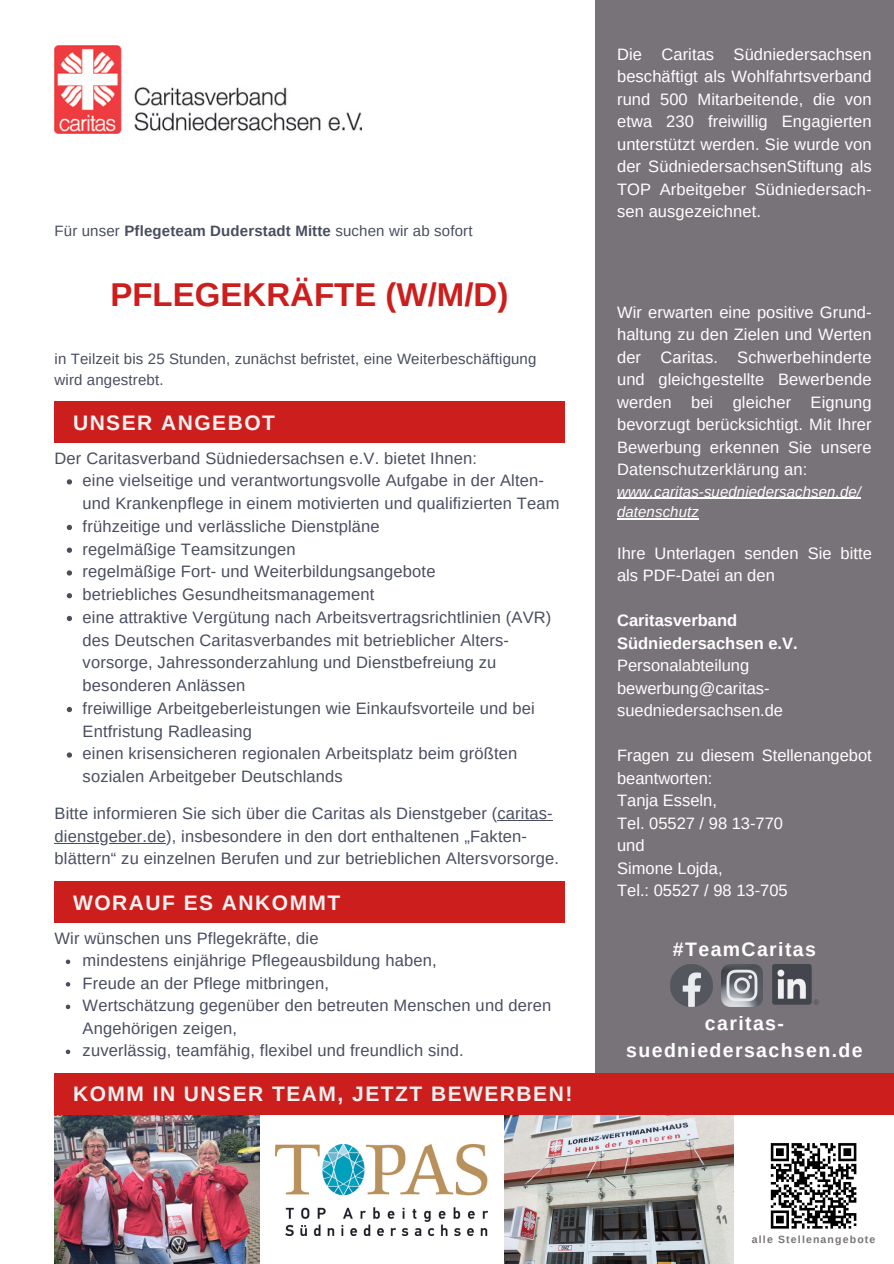
<style>
.page{position:relative;width:894px;height:1264px;background:#fff}
.page>*{position:absolute;margin:0;border:0;box-sizing:border-box;transform-origin:0 0}
.t1{font:700 33px "Arimo";color:#cc1e1c}
.t2{font:700 21px "Arimo";letter-spacing:.07em;color:#f1f1f1}
.t3{font:700 19.5px/27px "Arimo";letter-spacing:.07em;color:#fff;text-align:center}
.t4{font:16.5px/22.8px "Arimo";letter-spacing:.01em;color:#494e5f}
.t5{font:16.5px/22.5px "Arimo";color:#fff}
.t6{font:15px/20.2px "Arimo";letter-spacing:.01em;color:#494e5f}
.t7{font:italic 15px/20.2px "Arimo";letter-spacing:.005em;color:#fff}
.t8{font:700 10.5px "Arimo";letter-spacing:.11em;color:#787378}
.s1{font-weight:700}
</style>
<div class="page">
<div style="left:595px;top:0;width:298px;height:1113px;background:#787378"></div>
<img style="left:54px;top:46px;width:308px;height:87px">
<img style="left:504px;top:1115px;width:229px;height:148px">
<img style="left:54px;top:1115px;width:205px;height:148px">
<div style="left:54px;top:1073px;width:839px;height:42px;background:#cc1e1c"></div>
<img style="left:276px;top:1144px;width:211px;height:91px">
<svg style="left:770px;top:1143px;width:86px;height:85px"></svg>
<img style="left:772px;top:964px;width:46px;height:40px">
<img style="left:721px;top:964px;width:41px;height:42px">
<img style="left:670px;top:964px;width:42px;height:42px">
<svg style="left:67px;top:479px;width:5px;height:5px"></svg>
<svg style="left:67px;top:525px;width:5px;height:5px"></svg>
<svg style="left:67px;top:547px;width:5px;height:6px"></svg>
<svg style="left:67px;top:570px;width:5px;height:5px"></svg>
<svg style="left:67px;top:593px;width:5px;height:5px"></svg>
<svg style="left:67px;top:616px;width:5px;height:5px"></svg>
<svg style="left:67px;top:707px;width:5px;height:5px"></svg>
<svg style="left:67px;top:752px;width:5px;height:5px"></svg>
<hr style="left:497px;top:819px;width:56px;height:1px;background:#494e5f">
<hr style="left:54px;top:842px;width:112px;height:1px;background:#494e5f">
<div style="left:54px;top:401px;width:510px;height:41px;background:#cc1e1c"></div>
<div style="left:54px;top:881px;width:510px;height:42px;background:#cc1e1c"></div>
<svg style="left:66px;top:959px;width:4px;height:5px"></svg>
<svg style="left:66px;top:982px;width:4px;height:4px"></svg>
<svg style="left:66px;top:1004px;width:4px;height:5px"></svg>
<svg style="left:66px;top:1049px;width:4px;height:5px"></svg>
<hr style="left:617px;top:498px;width:37px;height:1px;background:#fff">
<hr style="left:654px;top:498px;width:206px;height:1px;background:#fff">
<hr style="left:617px;top:518px;width:81px;height:1px;background:#fff">
<p class="t6" style="left:54px;top:220px;width:419px">Für unser <span class="s1">Pflegeteam Duderstadt Mitte</span> suchen wir ab sofort</p>
<p class="t1" style="left:110px;top:276px;width:399px">PFLEGEKRÄFTE (W/M/D)</p>
<p class="t6" style="left:54px;top:349px;width:483px">in Teilzeit bis 25 Stunden, zunächst befristet, eine Weiterbeschäftigung wird angestrebt.</p>
<p class="t2" style="left:73px;top:411px;width:203px">UNSER ANGEBOT</p>
<p class="t4" style="left:54px;top:446px;width:424px">Der Caritasverband Südniedersachsen e.V. bietet Ihnen:</p>
<h3 class="t4" style="left:83px;top:469px;width:478px">eine vielseitige und verantwortungsvolle Aufgabe in der Alten&shy;und Krankenpflege in einem motivierten und qualifizierten Team</h3>
<p class="t4" style="left:83px;top:514px;width:298px">frühzeitige und verlässliche Dienstpläne</p>
<h4 class="t4" style="left:83px;top:537px;width:214px">regelmäßige Teamsitzungen</h4>
<h1 class="t4" style="left:83px;top:560px;width:354px">regelmäßige Fort- und Weiterbildungsangebote</h1>
<h4 class="t4" style="left:83px;top:583px;width:293px">betriebliches Gesundheitsmanagement</h4>
<h2 class="t4" style="left:83px;top:605px;width:470px">eine attraktive Vergütung nach Arbeitsvertragsrichtlinien (AVR) des Deutschen Caritasverbandes mit betrieblicher Alters&shy;vorsorge, Jahressonderzahlung und Dienstbefreiung zu besonderen Anlässen</h2>
<h4 class="t4" style="left:83px;top:696px;width:453px">freiwillige Arbeitgeberleistungen wie Einkaufsvorteile und bei<br>Entfristung Radleasing</h4>
<p class="t4" style="left:83px;top:742px;width:436px">einen krisensicheren regionalen Arbeitsplatz beim größten sozialen Arbeitgeber Deutschlands</p>
<p class="t4" style="left:54px;top:801px;width:499px">Bitte informieren Sie sich über die Caritas als Dienstgeber (caritas-</p>
<p class="t4" style="left:54px;top:824px;width:506px">dienstgeber.de), insbesondere in den dort enthaltenen „Fakten&shy;blättern“ zu einzelnen Berufen und zur betrieblichen Altersvorsorge.</p>
<h2 class="t2" style="left:73px;top:891px;width:269px">WORAUF ES ANKOMMT</h2>
<p class="t4" style="left:54px;top:926px;width:265px">Wir wünschen uns Pflegekräfte, die</p>
<p class="t4" style="left:83px;top:949px;width:355px">mindestens einjährige Pflegeausbildung haben,</p>
<p class="t4" style="left:83px;top:971px;width:248px">Freude an der Pflege mitbringen,</p>
<p class="t4" style="left:83px;top:994px;width:470px">Wertschätzung gegenüber den betreuten Menschen und deren<br>Angehörigen zeigen,</p>
<h4 class="t4" style="left:83px;top:1039px;width:382px">zuverlässig, teamfähig, flexibel und freundlich sind.</h4>
<h4 class="t2" style="left:73px;top:1082px;width:500px">KOMM IN UNSER TEAM, JETZT BEWERBEN!</h4>
<p class="t5" style="left:617px;top:43px;width:256px;text-align:justify">Die Caritas Südniedersachsen beschäftigt als Wohlfahrtsverband rund 500 Mitarbeitende, die von etwa 230 freiwillig Engagierten unterstützt werden. Sie wurde von der SüdniedersachsenStiftung als TOP Arbeitgeber Südniedersach&shy;sen ausgezeichnet.</p>
<p class="t5" style="left:617px;top:301px;width:256px;text-align:justify">Wir erwarten eine positive Grund&shy;haltung zu den Zielen und Werten der Caritas. Schwerbehinderte und gleichgestellte Bewerbende werden bei gleicher Eignung bevorzugt berücksichtigt. Mit Ihrer Bewerbung erkennen Sie unsere Datenschutzerklärung an:</p>
<p class="t7" style="left:617px;top:481px;width:245px">www.caritas-suedniedersachsen.de/ datenschutz</p>
<h2 class="t5" style="left:617px;top:541px;width:256px">Ihre Unterlagen senden Sie bitte als PDF-Datei an den</h2>
<p class="t5" style="left:617px;top:609px;width:182px"><span class="s1">Caritasverband<br>Südniedersachsen e.V.<br></span>Personalabteilung bewerbung@caritas&shy;suedniedersachsen.de</p>
<p class="t5" style="left:617px;top:744px;width:256px">Fragen zu diesem Stellenangebot beantworten:<br>Tanja Esseln,<br>Tel. 05527 / 98 13-770<br>und<br>Simone Lojda,<br>Tel.: 05527 / 98 13-705</p>
<p class="t3" style="left:672px;top:935px;width:144px">#TeamCaritas</p>
<p class="t3" style="left:626px;top:1009px;width:238px">caritas&shy;suedniedersachsen.de</p>
<h4 class="t8" style="left:751px;top:1233px;width:125px">alle Stellenangebote</h4>
</div>
